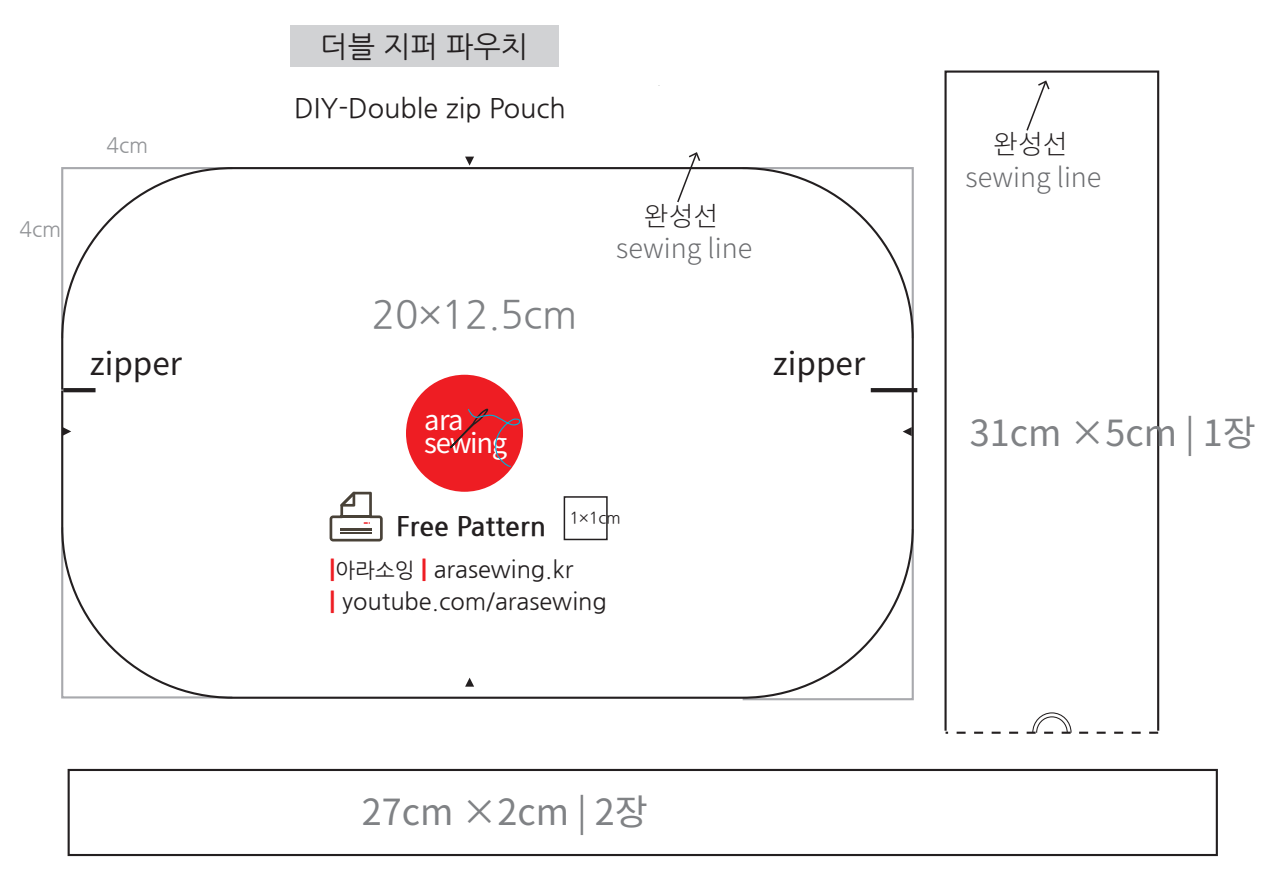
<style>
.page{position:relative;width:1263px;height:893px;background:#fff}
.page>*{position:absolute;margin:0;border:0;box-sizing:border-box;transform-origin:0 0}
.t1{font:38.7px "Nanum Gothic";color:#808285}
.t2{font:36px "Noto Sans CJ Kkr";color:#808285}
.t3{font:31.5px "Noto Sans CJ Kkr";color:#231f20}
.t4{font:29.1px "Nanum Gothic";color:#231f20}
.t5{font:27.45px/22.6px "Noto Sans CJ Kkr";letter-spacing:-.05em;color:#fff}
.t6{font:300 27px "Noto Sans CJ Kkr";color:#6c6d70}
.t7{font:27px "Nanum Gothic";color:#231f20}
.t8{font:700 27px "Nanum Gothic";color:#231f20}
.t9{font:300 27px "Noto Sans CJ Kkr";color:#231f20}
.t10{font:23.7px/31.5px "Nanum Gothic";color:#231f20}
.t11{font:21px "Nanum Gothic";color:#939598}
.t12{font:16.05px "Nanum Gothic";color:#231f20}
.s1{font-weight:800;color:#ee1d23}
.s2{font-size:21px}
</style>
<div class="page">
<svg style="left:689px;top:152px;width:11px;height:14px"></svg>
<svg style="left:1026px;top:80px;width:23px;height:51px"></svg>
<div style="left:290px;top:26px;width:268px;height:41px;background:#d1d2d4"></div>
<div style="left:68px;top:769px;width:1150px;height:87px;border:2px solid #231f20"></div>
<svg style="left:945px;top:712px;width:213px;height:22px"></svg>
<div style="left:944px;top:71px;width:215px;height:661px;border:2px solid #231f20"></div>
<svg style="left:465px;top:157px;width:9px;height:9px"></svg>
<svg style="left:61px;top:166px;width:853px;height:222px"></svg>
<svg style="left:61px;top:388px;width:854px;height:312px"></svg>
<p class="t11" style="left:19px;top:219px;width:43px">4cm</p>
<p class="t11" style="left:106px;top:135px;width:43px">4cm</p>
<p class="t4" style="left:320px;top:32px;width:210px">더블 지퍼 파우치</p>
<p class="t7" style="left:294px;top:96px;width:273px">DIY-Double zip Pouch</p>
<h1 class="t1" style="left:372px;top:296px;width:207px">20×12.5cm</h1>
<p class="t9" style="left:644px;top:201px;width:76px">완성선</p>
<p class="t6" style="left:616px;top:233px;width:137px">sewing line</p>
<h3 class="t3" style="left:90px;top:345px;width:94px">zipper</h3>
<h3 class="t3" style="left:773px;top:345px;width:94px">zipper</h3>
<p class="t5" style="left:424px;top:409px;width:84px">ara sewing</p>
<p class="t8" style="left:396px;top:514px;width:152px">Free Pattern</p>
<p class="t12" style="left:569px;top:510px;width:53px">1×1cm</p>
<p class="t10" style="left:330px;top:554px;width:279px"><span class="s1">|</span><span class="s2">아라소잉</span> <span class="s1">|</span> arasewing.kr<br><span class="s1">|</span> youtube.com/arasewing</p>
<h2 class="t2" style="left:362px;top:792px;width:288px">27cm ×2cm | 2장</h2>
<p class="t9" style="left:993px;top:129px;width:76px">완성선</p>
<p class="t6" style="left:965px;top:162px;width:137px">sewing line</p>
<h2 class="t2" style="left:970px;top:413px;width:288px">31cm ×5cm | 1장</h2>
</div>
